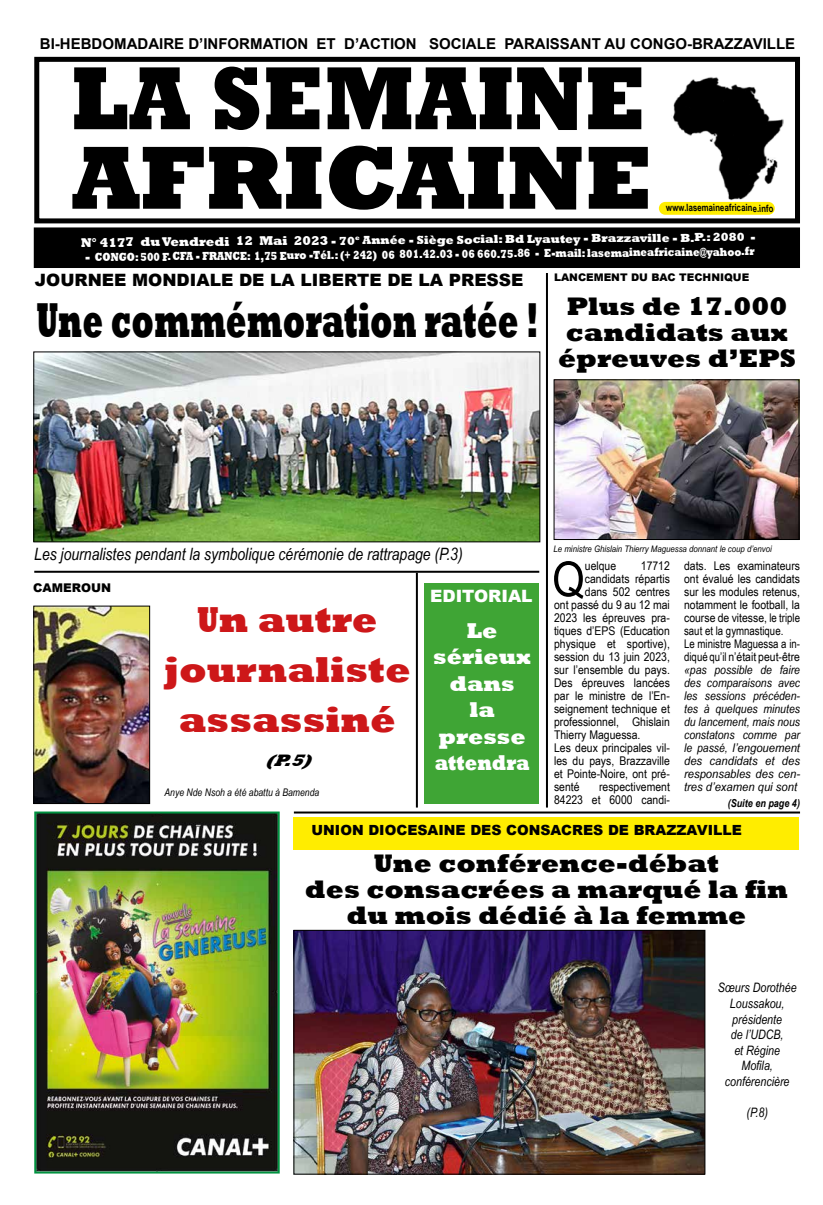
<style>
.page{position:relative;width:823px;height:1205px;background:#fff}
.page>*{position:absolute;margin:0;border:0;box-sizing:border-box;transform-origin:0 0}
.t1{font:800 91px/79.5px "Rockwell";color:#000;scale:.9 1}
.t2{font:800 50.2px "Rockwell";color:#000;scale:.6 1}
.t3{font:48.3px "Arial Narrow";color:#000;scale:1.06 1}
.t4{font:800 37px/50px "Rockwell";color:#cd1719;text-align:center;scale:.8 1}
.t5{font:800 26px/26px "Rockwell";color:#000;text-align:center}
.t6{font:800 22px/26.4px "Rockwell";color:#fff;text-align:center}
.t7{font:italic 17px "Arial Narrow";color:#000}
.t8{font:900 17px "Arial";color:#000}
.t9{font:900 17px "Arial";color:#fff}
.t10{font:italic 800 17px "Rockwell";color:#000}
.t11{font:700 15px "Arial";color:#000}
.t12{font:900 14px "Arial";color:#000}
.t13{font:italic 13px/15.6px "Arial Narrow";color:#000;text-align:center}
.t14{font:12px/13px "Arial Narrow";color:#000;text-align:right;scale:1.06 1}
.t15{font:italic 12px/13px "Arial Narrow";color:#000;text-align:justify;scale:1.06 1}
.t16{font:800 12px "Rockwell";letter-spacing:-.015em;color:#fff;scale:.96 1}
.t17{font:900 12px "Arial";color:#000}
.t18{font:italic 700 11px "Arial Narrow";color:#000}
.t19{font:italic 10.5px "Arial Narrow";color:#000}
.t20{font:900 10.5px "Arial";color:#000}
.t21{font:700 10px "Arial Narrow";color:#000;scale:.96 1}
.t22{font:italic 9px "Arial Narrow";color:#000;scale:1.06 1}
.s1{font-size:13px}
</style>
<div class="page">
<div style="left:293px;top:817px;width:505px;height:32px;background:#ffed00"></div>
<div style="left:34px;top:228px;width:765px;height:39px;background:#000"></div>
<div style="left:34px;top:227px;width:765px;height:41px;border:1px solid #000"></div>
<div style="left:34px;top:57px;width:765px;height:166px;border:5px solid #000"></div>
<img style="left:673px;top:77px;width:110px;height:124px">
<div style="left:658px;top:202px;width:116px;height:13px;background:#ffed00;border-radius:6px"></div>
<img style="left:37px;top:814px;width:239px;height:356px">
<div style="left:34px;top:811px;width:245px;height:362px;border:2px solid #009240"></div>
<hr style="left:294px;top:811px;width:505px;height:2px;background:#000">
<img style="left:555px;top:381px;width:242px;height:157px">
<div style="left:553px;top:379px;width:246px;height:161px;border:1px solid #000"></div>
<img style="left:295px;top:932px;width:408px;height:240px">
<div style="left:293px;top:930px;width:412px;height:244px;border:1px solid #000"></div>
<hr style="left:545px;top:273px;width:2px;height:534px;background:#000">
<img style="left:35px;top:353px;width:503px;height:187px">
<div style="left:33px;top:351px;width:507px;height:191px;border:1px solid #000"></div>
<hr style="left:34px;top:571px;width:505px;height:2px;background:#000">
<img style="left:35px;top:607px;width:113px;height:195px">
<div style="left:33px;top:605px;width:117px;height:199px;border:1px solid #000"></div>
<div style="left:424px;top:583px;width:114px;height:221px;background:#3fa535"></div>
<hr style="left:415px;top:573px;width:2px;height:234px;background:#000">
<p class="t11" style="left:40px;top:33px;width:756px">BI-HEBDOMADAIRE D’INFORMATION ET D’ACTION SOCIALE PARAISSANT AU CONGO-BRAZZAVILLE</p>
<h1 class="t1" style="left:71px;top:60px;width:647px">LA SEMAINE<br>AFRICAINE</h1>
<p class="t16" style="left:81px;top:232px;width:703px"><span class="s1">N° 4177 du Vendredi 12 Mai 2023</span> - 70<sup>e</sup> Année - Siège Social: Bd Lyautey - Brazzaville - B.P.: 2080 -</p>
<p class="t16" style="left:85px;top:247px;width:698px">- CONGO: 500 F. CFA - FRANCE: 1,75 Euro -Tél.: (+ 242) 06 801.42.03 - 06 660.75.86 - E-mail: lasemaineafricaine@yahoo.fr</p>
<p class="t21" style="left:666px;top:200px;width:114px">www.lasemaineafricaine.info</p>
<h3 class="t8" style="left:35px;top:267px;width:490px">JOURNEE MONDIALE DE LA LIBERTE DE LA PRESSE</h3>
<h2 class="t2" style="left:36px;top:291px;width:837px">Une commémoration ratée !</h2>
<p class="t20" style="left:553px;top:269px;width:197px">LANCEMENT DU BAC TECHNIQUE</p>
<h3 class="t5" style="left:557px;top:293px;width:239px">Plus de 17.000 candidats aux épreuves d’EPS</h3>
<p class="t22" style="left:553px;top:542px;width:207px">Le ministre Ghislain Thierry Maguessa donnant le coup d’envoi</p>
<h3 class="t7" style="left:34px;top:542px;width:429px">Les journalistes pendant la symbolique cérémonie de rattrapage (P.3)</h3>
<p class="t17" style="left:33px;top:578px;width:79px">CAMEROUN</p>
<h3 class="t4" style="left:164px;top:595px;width:310px">Un autre journaliste assassiné</h3>
<h3 class="t10" style="left:265px;top:750px;width:55px">(P.5)</h3>
<h3 class="t3" style="left:552px;top:544px;width:32px">Q</h3>
<p class="t14" style="left:584px;top:559px;width:31px">uelque</p>
<p class="t14" style="left:640px;top:559px;width:29px">17712</p>
<p class="t14" style="left:683px;top:559px;width:111px;text-align:left">dats. Les examinateurs ont évalué les candidats sur les modules retenus, notamment le football, la course de vitesse, le triple saut et la gymnastique.<br>Le ministre Maguessa a in&shy;diqué qu’il n’était peut-être</p>
<p class="t15" style="left:683px;top:663px;width:111px">«pas possible de faire des comparaisons avec les sessions précéden&shy;tes à quelques minutes du lancement, mais nous constatons comme par le passé, l’engouement des candidats et des responsables des cen&shy;tres d’examen qui sont</p>
<p class="t14" style="left:584px;top:572px;width:82px">candidats répartis</p>
<p class="t14" style="left:584px;top:585px;width:82px">dans 502 centres</p>
<p class="t14" style="left:553px;top:598px;width:111px">ont passé du 9 au 12 mai</p>
<p class="t14" style="left:553px;top:611px;width:111px">2023 les épreuves pra-</p>
<p class="t14" style="left:553px;top:624px;width:111px">tiques d’EPS (Education</p>
<p class="t14" style="left:553px;top:637px;width:111px">physique et sportive),</p>
<p class="t14" style="left:553px;top:650px;width:111px">session du 13 juin 2023,</p>
<p class="t14" style="left:553px;top:663px;width:111px">sur l’ensemble du pays.</p>
<p class="t14" style="left:553px;top:676px;width:111px">Des épreuves lancées</p>
<p class="t14" style="left:553px;top:689px;width:111px">par le ministre de l’En-</p>
<p class="t14" style="left:553px;top:702px;width:111px">seignement technique et</p>
<p class="t14" style="left:553px;top:715px;width:111px">professionnel, Ghislain</p>
<p class="t14" style="left:553px;top:728px;width:83px">Thierry Maguessa.</p>
<p class="t14" style="left:553px;top:741px;width:111px">Les deux principales vil-</p>
<p class="t14" style="left:553px;top:754px;width:111px">les du pays, Brazzaville</p>
<p class="t14" style="left:553px;top:767px;width:111px">et Pointe-Noire, ont pré-</p>
<p class="t14" style="left:553px;top:780px;width:26px">senté</p>
<h3 class="t9" style="left:430px;top:583px;width:104px">EDITORIAL</h3>
<h3 class="t6" style="left:433px;top:618px;width:99px">Le sérieux dans<br>la presse attendra</h3>
<p class="t14" style="left:553px;top:780px;width:111px">respectivement<br>84223 et 6000 candi-</p>
<p class="t19" style="left:164px;top:784px;width:156px">Anye Nde Nsoh a été abattu à Bamenda</p>
<p class="t18" style="left:727px;top:795px;width:74px">(Suite en page 4)</p>
<p class="t12" style="left:311px;top:820px;width:431px">UNION DIOCESAINE DES CONSACRES DE BRAZZAVILLE</p>
<h3 class="t5" style="left:305px;top:851px;width:484px">Une conférence-débat<br>des consacrées a marqué la fin du mois dédié à la femme</h3>
<p class="t13" style="left:717px;top:980px;width:80px">Sœurs Dorothée<br>Loussakou, présidente<br>de l’UDCB,<br>et Régine<br>Mofila, conférencière</p>
<p class="t13" style="left:746px;top:1104px;width:23px">(P.8)</p>
</div>
